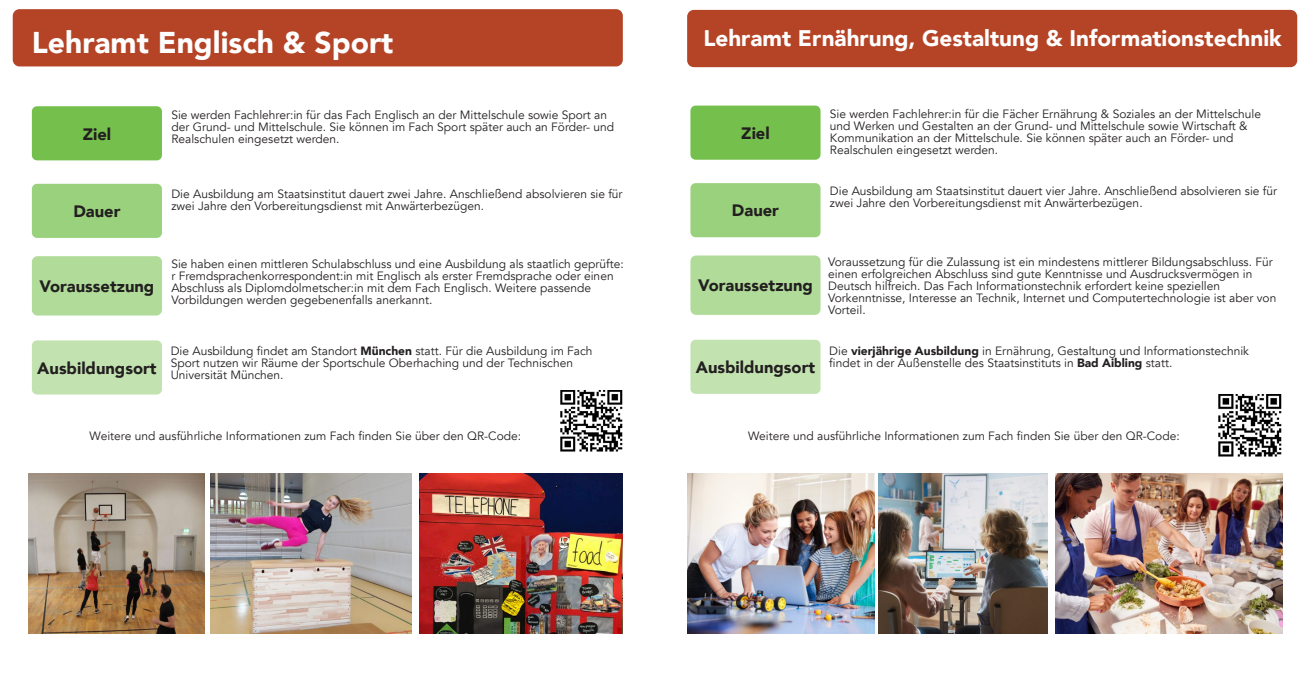
<style>
.page{position:relative;width:1310px;height:681px;background:#fff}
.page>*{position:absolute;margin:0;border:0;box-sizing:border-box;transform-origin:0 0}
.t1{font:900 30px "Avenir";color:#fefefe}
.t2{font:900 22.5px "Avenir";color:#fefefe}
.t3{font:900 16.5px "Avenir";color:#231f20}
.t4{font:12px/12px "Avenir";color:#231f20}
.s1{font-weight:900}
</style>
<div class="page">
<div style="left:13px;top:9px;width:610px;height:57px;background:#b54325;border-radius:7px"></div>
<div style="left:687px;top:10px;width:610px;height:57px;background:#b54325;border-radius:7px"></div>
<div style="left:32px;top:106px;width:130px;height:54px;background:#75c04c;border-radius:5px"></div>
<div style="left:32px;top:184px;width:130px;height:54px;background:#9ad17c;border-radius:5px"></div>
<div style="left:32px;top:256px;width:130px;height:59px;background:#b0db99;border-radius:6px"></div>
<div style="left:32px;top:340px;width:130px;height:54px;background:#c2e3b0;border-radius:5px"></div>
<img style="left:560px;top:390px;width:62px;height:61px">
<div style="left:690px;top:105px;width:130px;height:55px;background:#75c04c;border-radius:5px"></div>
<div style="left:690px;top:183px;width:130px;height:54px;background:#9ad17c;border-radius:5px"></div>
<div style="left:690px;top:255px;width:130px;height:60px;background:#b0db99;border-radius:6px"></div>
<div style="left:690px;top:339px;width:130px;height:54px;background:#c2e3b0;border-radius:5px"></div>
<img style="left:687px;top:473px;width:187px;height:159px">
<img style="left:878px;top:473px;width:169px;height:160px">
<img style="left:29px;top:473px;width:175px;height:159px">
<img style="left:420px;top:473px;width:202px;height:159px">
<img style="left:1055px;top:473px;width:227px;height:159px">
<img style="left:211px;top:473px;width:200px;height:159px">
<img style="left:1218px;top:394px;width:63px;height:62px">
<h1 class="t1" style="left:32px;top:23px;width:363px">Lehramt Englisch &amp; Sport</h1>
<h2 class="t2" style="left:703px;top:24px;width:580px">Lehramt Ernährung, Gestaltung &amp; Informationstechnik</h2>
<h3 class="t3" style="left:83px;top:123px;width:30px">Ziel</h3>
<h3 class="t3" style="left:73px;top:200px;width:49px">Dauer</h3>
<p class="t4" style="left:171px;top:109px;width:444px">Sie werden Fachlehrer:in für das Fach Englisch an der Mittelschule sowie Sport an der Grund- und Mittelschule. Sie können im Fach Sport später auch an Förder- und<br>Realschulen eingesetzt werden.</p>
<p class="t4" style="left:171px;top:188px;width:453px">Die Ausbildung am Staatsinstitut dauert zwei Jahre. Anschließend absolvieren sie für zwei Jahre den Vorbereitungsdienst mit Anwärterbezügen.</p>
<h3 class="t3" style="left:741px;top:122px;width:30px">Ziel</h3>
<h3 class="t3" style="left:732px;top:200px;width:49px">Dauer</h3>
<p class="t4" style="left:830px;top:108px;width:433px">Sie werden Fachlehrer:in für die Fächer Ernährung &amp; Soziales an der Mittelschule und Werken und Gestalten an der Grund- und Mittelschule sowie Wirtschaft &amp; Kommunikation an der Mittelschule. Sie können später auch an Förder- und Realschulen eingesetzt werden.</p>
<p class="t4" style="left:830px;top:185px;width:449px">Die Ausbildung am Staatsinstitut dauert vier Jahre. Anschließend absolvieren sie für zwei Jahre den Vorbereitungsdienst mit Anwärterbezügen.</p>
<h3 class="t3" style="left:39px;top:275px;width:116px">Voraussetzung</h3>
<p class="t4" style="left:171px;top:257px;width:454px">Sie haben einen mittleren Schulabschluss und eine Ausbildung als staatlich geprüfte: r Fremdsprachenkorrespondent:in mit Englisch als erster Fremdsprache oder einen Abschluss als Diplomdolmetscher:in mit dem Fach Englisch. Weitere passende Vorbildungen werden gegebenenfalls anerkannt.</p>
<h3 class="t3" style="left:37px;top:357px;width:121px">Ausbildungsort</h3>
<p class="t4" style="left:171px;top:345px;width:423px">Die Ausbildung findet am Standort <span class="s1">München</span> statt. Für die Ausbildung im Fach<br>Sport nutzen wir Räume der Sportschule Oberhaching und der Technischen<br>Universität München.</p>
<h3 class="t3" style="left:698px;top:275px;width:116px">Voraussetzung</h3>
<h3 class="t3" style="left:696px;top:356px;width:121px">Ausbildungsort</h3>
<p class="t4" style="left:828px;top:256px;width:450px">Voraussetzung für die Zulassung ist ein mindestens mittlerer Bildungsabschluss. Für einen erfolgreichen Abschluss sind gute Kenntnisse und Ausdrucksvermögen in Deutsch hilfreich. Das Fach Informationstechnik erfordert keine speziellen Vorkenntnisse, Interesse an Technik, Internet und Computertechnologie ist aber von Vorteil.</p>
<p class="t4" style="left:829px;top:344px;width:421px">Die <span class="s1">vierjährige Ausbildung</span> in Ernährung, Gestaltung und Informationstechnik findet in der Außenstelle des Staatsinstituts in <span class="s1">Bad Aibling</span> statt.</p>
<p class="t4" style="left:90px;top:430px;width:433px">Weitere und ausführliche Informationen zum Fach finden Sie über den QR-Code:</p>
<p class="t4" style="left:748px;top:430px;width:433px">Weitere und ausführliche Informationen zum Fach finden Sie über den QR-Code:</p>
</div>
